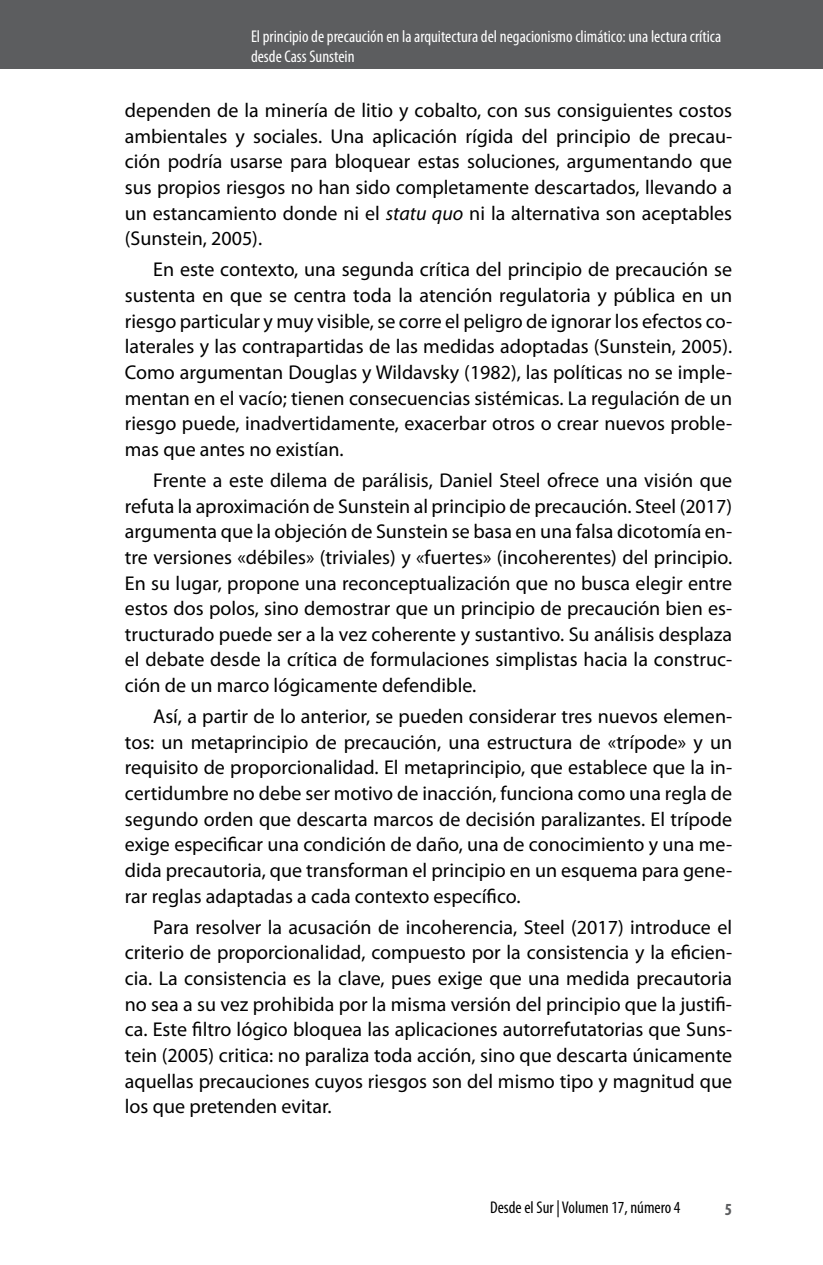
<style>
.page{position:relative;width:823px;height:1265px;background:#fff}
.page>*{position:absolute;margin:0;border:0;box-sizing:border-box;transform-origin:0 0}
.t1{font:20px/25.6px "Myriad Pro";color:#000;text-align:justify}
.t2{font:condensed 17px/20px "Myriad Pro";color:#fff}
.t3{font:condensed 17px "Myriad Pro";color:#000}
.t4{font:700 condensed 17px "Myriad Pro";color:#5c5d5f}
.s1{font-style:italic}
</style>
<div class="page">
<div style="left:0;top:0;width:822px;height:68px;background:#5c5d5f"></div>
<p class="t2" style="left:251px;top:26px;width:471px">El principio de precaución en la arquitectura del negacionismo climático: una lectura crítica desde Cass Sunstein</p>
<p class="t1" style="left:125px;top:97px;width:608px">dependen de la minería de litio y cobalto, con sus consiguientes costos ambientales y sociales. Una aplicación rígida del principio de precau&shy;ción podría usarse para bloquear estas soluciones, argumentando que sus propios riesgos no han sido completamente descartados, llevando a un estancamiento donde ni el <span class="s1">statu quo</span> ni la alternativa son aceptables (Sunstein, 2005).</p>
<p class="t1" style="left:125px;top:256px;width:608px;text-indent:28px">En este contexto, una segunda crítica del principio de precaución se sustenta en que se centra toda la atención regulatoria y pública en un riesgo particular y muy visible, se corre el peligro de ignorar los efectos co&shy;laterales y las contrapartidas de las medidas adoptadas (Sunstein, 2005).<br>Como argumentan Douglas y Wildavsky (1982), las políticas no se imple&shy;mentan en el vacío; tienen consecuencias sistémicas. La regulación de un riesgo puede, inadvertidamente, exacerbar otros o crear nuevos proble&shy;mas que antes no existían.</p>
<p class="t1" style="left:125px;top:467px;width:608px;text-indent:28px">Frente a este dilema de parálisis, Daniel Steel ofrece una visión que refuta la aproximación de Sunstein al principio de precaución. Steel (2017) argumenta que la objeción de Sunstein se basa en una falsa dicotomía en&shy;tre versiones «débiles» (triviales) y «fuertes» (incoherentes) del principio.<br>En su lugar, propone una reconceptualización que no busca elegir entre estos dos polos, sino demostrar que un principio de precaución bien es&shy;tructurado puede ser a la vez coherente y sustantivo. Su análisis desplaza el debate desde la crítica de formulaciones simplistas hacia la construc&shy;ción de un marco lógicamente defendible.</p>
<p class="t1" style="left:125px;top:703px;width:608px;text-indent:28px">Así, a partir de lo anterior, se pueden considerar tres nuevos elemen&shy;tos: un metaprincipio de precaución, una estructura de «trípode» y un requisito de proporcionalidad. El metaprincipio, que establece que la in&shy;certidumbre no debe ser motivo de inacción, funciona como una regla de segundo orden que descarta marcos de decisión paralizantes. El trípode exige especificar una condición de daño, una de conocimiento y una me&shy;dida precautoria, que transforman el principio en un esquema para gene&shy;rar reglas adaptadas a cada contexto específico.</p>
<p class="t1" style="left:125px;top:913px;width:608px;text-indent:28px">Para resolver la acusación de incoherencia, Steel (2017) introduce el criterio de proporcionalidad, compuesto por la consistencia y la eficien&shy;cia. La consistencia es la clave, pues exige que una medida precautoria no sea a su vez prohibida por la misma versión del principio que la justifi&shy;ca. Este filtro lógico bloquea las aplicaciones autorrefutatorias que Suns&shy;tein (2005) critica: no paraliza toda acción, sino que descarta únicamente aquellas precauciones cuyos riesgos son del mismo tipo y magnitud que los que pretenden evitar.</p>
<p class="t3" style="left:489px;top:1196px;width:192px">Desde el Sur | Volumen 17, número 4</p>
<p class="t4" style="left:724px;top:1198px;width:9px">5</p>
</div>
